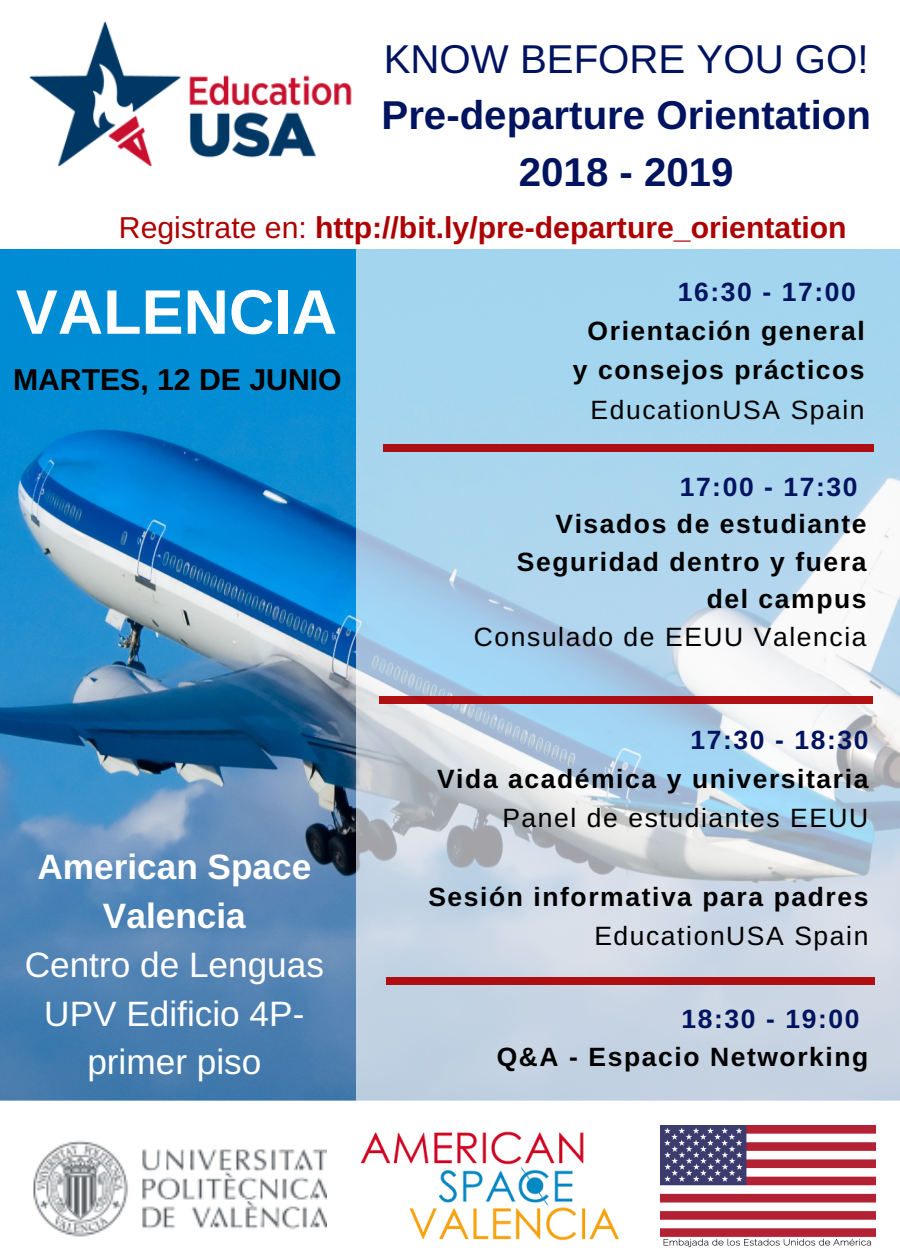
<style>
.page{position:relative;width:900px;height:1260px;background:#fff}
.page>*{position:absolute;margin:0;border:0;box-sizing:border-box;transform-origin:0 0}
.t1{font:700 63px "Arimo";color:#fff}
.t2{font:700 40.25px/56.2px "Arimo";color:#00135f;text-align:center}
.t3{font:40.25px "Arimo";color:#00135f}
.t4{font:35.25px/48.8px "Arimo";color:#fff;text-align:center}
.t5{font:700 35.25px/48.8px "Arimo";color:#fff;text-align:center}
.t6{font:700 30.25px "Arimo";color:#ad0003}
.t7{font:700 30.25px "Arimo";color:#000}
.t8{font:700 26.5px/37.5px "Arimo";letter-spacing:.06em;color:#000;text-align:right}
.t9{font:26.5px "Arimo";letter-spacing:.06em;color:#000}
.t10{font:700 26.5px "Arimo";letter-spacing:.06em;color:#00135f}
.s1{font-weight:400}
</style>
<div class="page">
<img style="left:0;top:249px;width:356px;height:852px">
<svg style="left:356px;top:249px;width:544px;height:852px;background:#bad5e7"></svg>
<img style="left:29px;top:21px;width:323px;height:146px">
<div style="left:379px;top:696px;width:494px;height:7px;background:#ac0f13"></div>
<div style="left:387px;top:977px;width:488px;height:7px;background:#af0f12"></div>
<div style="left:383px;top:445px;width:490px;height:7px;background:#ac0f13"></div>
<img style="left:361px;top:1131px;width:258px;height:110px">
<img style="left:33px;top:1140px;width:293px;height:97px">
<img style="left:660px;top:1125px;width:216px;height:122px">
<h2 class="t3" style="left:384px;top:37px;width:486px">KNOW BEFORE YOU GO!</h2>
<h2 class="t2" style="left:382px;top:87px;width:491px">Pre-departure Orientation<br>2018 - 2019</h2>
<p class="t6" style="left:119px;top:211px;width:729px"><span class="s1">Registrate en:</span> http://bit.ly/pre-departure_orientation</p>
<h1 class="t1" style="left:16px;top:277px;width:323px">VALENCIA</h1>
<p class="t7" style="left:13px;top:363px;width:330px">MARTES, 12 DE JUNIO</p>
<h3 class="t5" style="left:37px;top:843px;width:275px">American Space<br>Valencia</h3>
<h3 class="t4" style="left:25px;top:940px;width:301px">Centro de Lenguas<br>UPV Edificio 4P&shy;primer piso</h3>
<p class="t10" style="left:678px;top:277px;width:179px">16:30 - 17:00</p>
<p class="t8" style="left:573px;top:311px;width:293px;line-height:39.5px;text-align:center">Orientación general y consejos prácticos</p>
<p class="t9" style="left:591px;top:395px;width:276px">EducationUSA Spain</p>
<p class="t10" style="left:680px;top:472px;width:179px">17:00 - 17:30</p>
<p class="t8" style="left:517px;top:505px;width:351px">Visados de estudiante<br>Seguridad dentro y fuera del campus</p>
<p class="t9" style="left:474px;top:622px;width:394px">Consulado de EEUU Valencia</p>
<p class="t10" style="left:691px;top:725px;width:179px">17:30 - 18:30</p>
<p class="t8" style="left:437px;top:760px;width:433px">Vida académica y universitaria</p>
<p class="t9" style="left:502px;top:803px;width:368px">Panel de estudiantes EEUU</p>
<p class="t8" style="left:428px;top:878px;width:442px">Sesión informativa para padres</p>
<p class="t9" style="left:594px;top:921px;width:276px">EducationUSA Spain</p>
<p class="t10" style="left:682px;top:1004px;width:179px">18:30 - 19:00</p>
<p class="t8" style="left:497px;top:1038px;width:373px">Q&amp;A - Espacio Networking</p>
</div>
